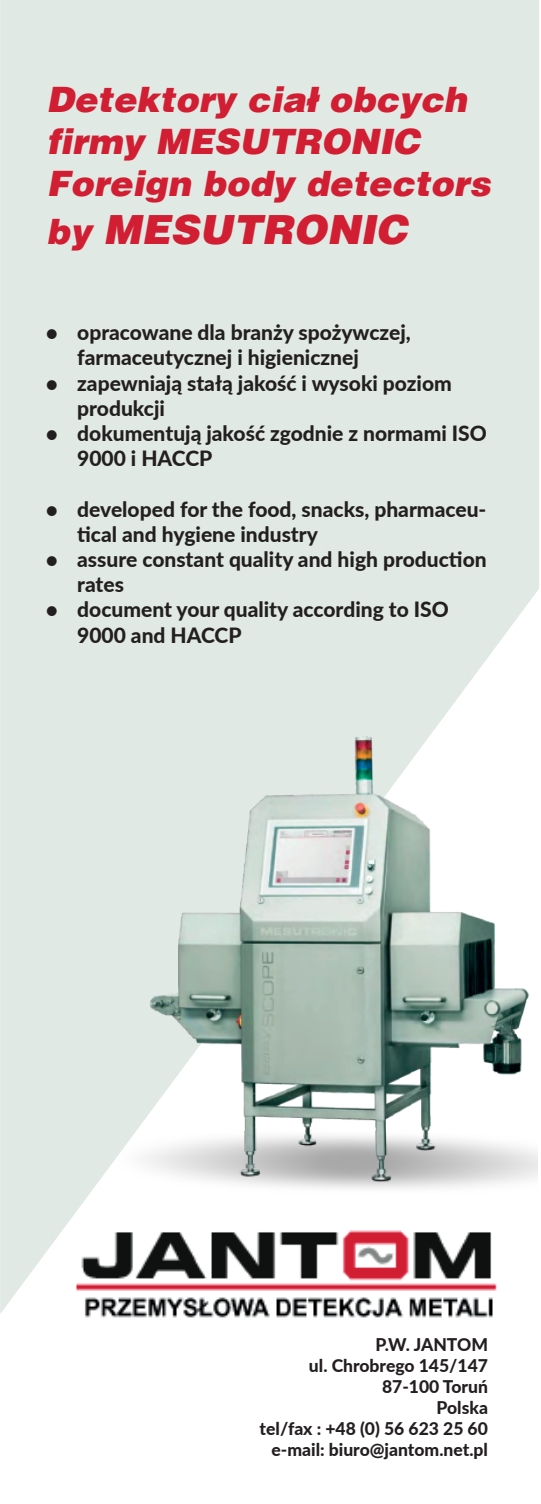
<style>
.page{position:relative;width:541px;height:1504px;background:#fff}
.page>*{position:absolute;margin:0;border:0;box-sizing:border-box;transform-origin:0 0}
.t1{font:italic 900 40.25px "Switzerland";color:#d11e32}
.t2{font:italic 900 35px/42px "Switzerland";color:#d11e32}
.t3{font:800 21px/25.2px "Lato";color:#231f20}
.t4{font:800 17.5px/21px "Lato";color:#231f20;text-align:right}
.s1{font-size:35px}
</style>
<div class="page">
<div style="left:0;top:0;width:539px;height:1313px;background:#e0e9e3"></div>
<img style="left:73px;top:1220px;width:429px;height:98px">
<img style="left:116px;top:705px;width:422px;height:501px">
<h2 class="t2" style="left:47px;top:79px;width:445px">Detektory ciał obcych firmy MESUTRONIC<br>Foreign body detectors</h2>
<h1 class="t1" style="left:47px;top:206px;width:362px"><span class="s1">by</span> MESUTRONIC</h1>
<p class="t3" style="left:77px;top:319px;width:335px;text-indent:-32px">• opracowane dla branży spożywczej, farmaceutycznej i higienicznej</p>
<p class="t3" style="left:77px;top:369px;width:376px;text-indent:-32px">• zapewniają stałą jakość i wysoki poziom produkcji</p>
<p class="t3" style="left:77px;top:420px;width:411px;text-indent:-32px">• dokumentują jakość zgodnie z normami ISO<br>9000 i HACCP</p>
<p class="t3" style="left:77px;top:495px;width:410px;text-indent:-32px">• developed for the food, snacks, pharmaceu&shy;tical and hygiene industry</p>
<p class="t3" style="left:77px;top:546px;width:411px;text-indent:-32px">• assure constant quality and high production rates</p>
<p class="t3" style="left:77px;top:596px;width:373px;text-indent:-32px">• document your quality according to ISO<br>9000 and HACCP</p>
<p class="t4" style="left:260px;top:1332px;width:230px">P.W. JANTOM<br>ul. Chrobrego 145/147<br>87-100 Toruń<br>Polska<br>tel/fax : +48 (0) 56 623 25 60 e-mail: biuro@jantom.net.pl</p>
</div>
